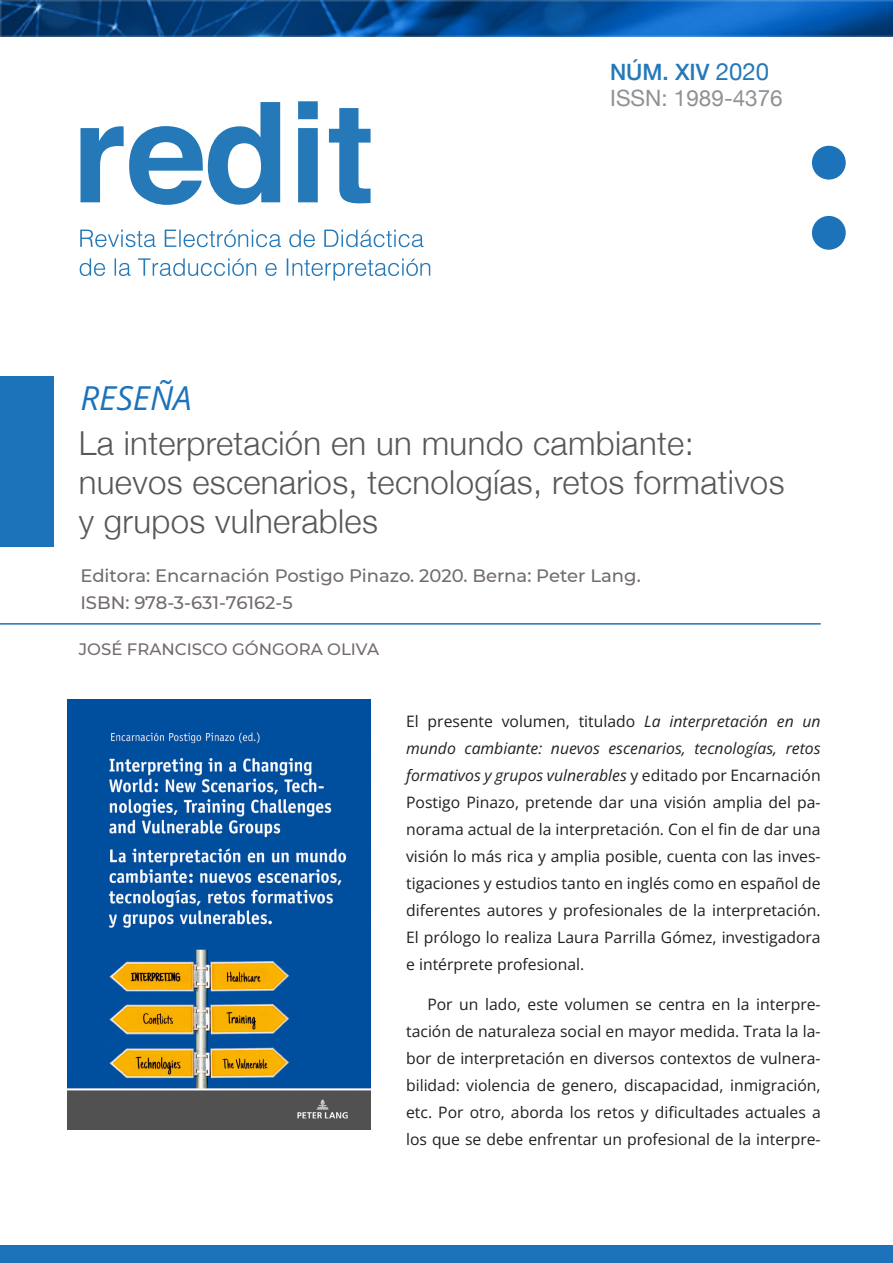
<style>
.page{position:relative;width:893px;height:1263px;background:#fff}
.page>*{position:absolute;margin:0;border:0;box-sizing:border-box;transform-origin:0 0}
.Título{font:300 33px/39px "Helvetica Neue";letter-spacing:.01em;color:#57585a}
.Título-2{font:italic 33px "Open Sans";color:#1d73ba}
.t1{font:22.5px "Helvetica Neue";color:#8f9194}
.t2{font:500 22.5px "Helvetica Neue";color:#2679b8}
.autor{font:500 18px "Montserrat";color:#736b6c}
.autor-2{font:500 16.5px "Montserrat";color:#736b6c}
.parrafo{font:15.75px/27px "Open Sans";color:#231f20;text-align:justify}
.parrafos_siguientes{font:15.75px/27px "Open Sans";color:#231f20;text-align:justify}
.s1{font-weight:400;font-size:24px}
.s2{font-style:italic}
</style>
<div class="page">
<img style="left:67px;top:700px;width:304px;height:430px">
<img style="left:0;top:0;width:893px;height:36px">
<div style="left:0;top:1245px;width:893px;height:18px;background:#1d73ba"></div>
<div style="left:812px;top:146px;width:34px;height:34px;background:#1d73ba;border-radius:50%"></div>
<div style="left:812px;top:216px;width:34px;height:34px;background:#1d73ba;border-radius:50%"></div>
<svg style="left:81px;top:101px;width:290px;height:104px"></svg>
<svg style="left:80px;top:258px;width:350px;height:23px"></svg>
<svg style="left:80px;top:230px;width:344px;height:17px"></svg>
<div style="left:0;top:376px;width:53px;height:170px;background:#1d73ba"></div>
<hr style="left:0;top:623px;width:821px;height:2px;background:#1d73ba">
<p class="Título-2" style="left:80px;top:374px;width:113px">RESEÑA</p>
<p class="t2" style="left:610px;top:54px;width:161px">NÚM. XIV <span class="s1">2020</span></p>
<p class="t1" style="left:610px;top:82px;width:174px">ISSN: 1989-4376</p>
<p class="Título" style="left:79px;top:421px;width:707px">La interpretación en un mundo cambiante: nuevos escenarios, tecnologías, retos formativos</p>
<p class="Título" style="left:79px;top:499px;width:301px">y grupos vulnerables</p>
<p class="autor" style="left:80px;top:563px;width:562px">Editora: Encarnación Postigo Pinazo. 2020. Berna: Peter Lang.</p>
<p class="autor" style="left:80px;top:590px;width:214px">ISBN: 978-3-631-76162-5</p>
<p class="autor-2" style="left:79px;top:637px;width:302px">JOSÉ FRANCISCO GÓNGORA OLIVA</p>
<p class="parrafo" style="left:406px;top:707px;width:416px">El presente volumen, titulado <span class="s2">La interpretación en un mundo cambiante: nuevos escenarios, tecnologías, retos formativos y grupos vulnerables</span> y editado por Encarnación Postigo Pinazo, pretende dar una visión amplia del pa&shy;norama actual de la interpretación. Con el fin de dar una visión lo más rica y amplia posible, cuenta con las inves&shy;tigaciones y estudios tanto en inglés como en español de diferentes autores y profesionales de la interpretación.<br>El prólogo lo realiza Laura Parrilla Gómez, investigadora e intérprete profesional.</p>
<p class="parrafos_siguientes" style="left:406px;top:990px;width:416px;text-indent:21px">Por un lado, este volumen se centra en la interpre&shy;tación de naturaleza social en mayor medida. Trata la la&shy;bor de interpretación en diversos contextos de vulnera&shy;bilidad: violencia de genero, discapacidad, inmigración, etc. Por otro, aborda los retos y dificultades actuales a los que se debe enfrentar un profesional de la interpre-</p>
</div>
